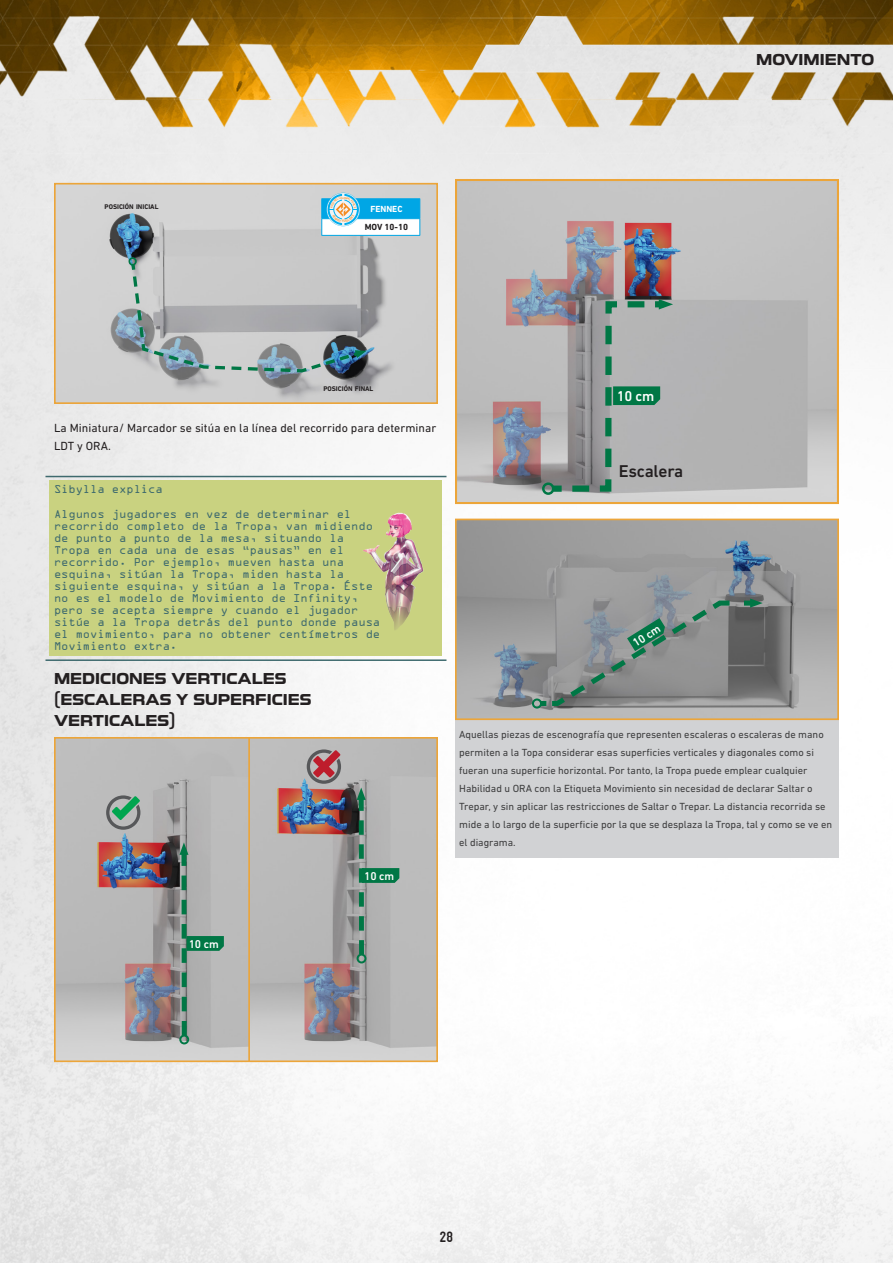
<style>
.page{position:relative;width:893px;height:1263px;background:#fff}
.page>*{position:absolute;margin:0;border:0;box-sizing:border-box;transform-origin:0 0}
.Texto_Principal{font:500 17.4px "DIN Next LT Pro";letter-spacing:-.01em;color:#231f20}
.Ladillo_2{font:700 15px/21px "Toxigenesis Rg";color:#231f20}
.t1{font:15px "Tactico";color:#231f20}
.Texto_Principal-2{font:500 14.55px "DIN Next LT Pro";color:#fff}
.Ordenador-Sibylla{font:12px/12px "OCRA Extended";color:#3e6a6e}
.Texto_Principal-3{font:12px/18px "DIN Next LT Pro";letter-spacing:.005em;color:#231f20}
.Texto_Principal-4{font:500 11.7px "DIN Next LT Pro";color:#fff}
.Texto_Principal-5{font:500 11.55px "DIN Next LT Pro";letter-spacing:-.01em;color:#fff}
.Texto_ejemplos{font:10.5px/18px "DIN Next LT Pro";color:#3e3e3f}
.Texto_Principal-6{font:700 9px "DIN Next LT Pro";letter-spacing:.005em;color:#231f20}
.Ladillo_4{font:700 9px "DIN Next LT Pro";color:#fff}
.Ladillo_4-2{font:700 6.9px "DIN Next LT Pro";color:#231f20}
</style>
<div class="page">
<img style="left:0;top:0;width:893px;height:1263px">
<div style="left:50px;top:481px;width:392px;height:175px;background:#c9d280"></div>
<hr style="left:45px;top:659px;width:401px;height:2px;background:#3e6a6e">
<hr style="left:45px;top:476px;width:401px;height:1px;background:#3e6a6e">
<img style="left:57px;top:186px;width:378px;height:215px">
<div style="left:54px;top:183px;width:384px;height:221px;border:2px solid #eca539"></div>
<svg style="left:127px;top:256px;width:240px;height:118px;background:#adb3b6"></svg>
<hr style="left:321px;top:235px;width:32px;height:1px;background:#00a6e5">
<hr style="left:353px;top:235px;width:67px;height:1px;background:#00a6e5">
<img style="left:363px;top:512px;width:61px;height:118px">
<img style="left:57px;top:740px;width:378px;height:319px">
<div style="left:54px;top:737px;width:384px;height:325px;border:2px solid #eca539"></div>
<hr style="left:248px;top:738px;width:2px;height:323px;background:#eca539">
<div style="left:179px;top:1034px;width:10px;height:10px;border:2px solid #007745;border-radius:50%"></div>
<div style="left:357px;top:953px;width:9px;height:10px;border:2px solid #007745;border-radius:50%"></div>
<svg style="left:179px;top:842px;width:45px;height:193px;background:#98a8a1"></svg>
<svg style="left:357px;top:787px;width:42px;height:167px;background:#95a69f"></svg>
<svg style="left:106px;top:795px;width:34px;height:35px"></svg>
<svg style="left:307px;top:749px;width:34px;height:35px"></svg>
<div style="left:455px;top:713px;width:384px;height:144px;background:#d1d2d4"></div>
<img style="left:458px;top:182px;width:378px;height:319px">
<div style="left:455px;top:179px;width:384px;height:325px;border:2px solid #eca539"></div>
<div style="left:542px;top:482px;width:12px;height:13px;border:2px solid #007745;border-radius:50%"></div>
<svg style="left:547px;top:298px;width:126px;height:197px;background:#9aa3a0"></svg>
<img style="left:458px;top:522px;width:378px;height:195px">
<div style="left:455px;top:519px;width:384px;height:201px;border:2px solid #eca539"></div>
<div style="left:532px;top:698px;width:10px;height:10px;border:2px solid #007745;border-radius:50%"></div>
<svg style="left:536px;top:598px;width:227px;height:110px;background:#828988"></svg>
<svg style="left:321px;top:193px;width:99px;height:42px"></svg>
<p class="Ladillo_4-2" style="left:104px;top:203px;width:56px">POSICIÓN INICIAL</p>
<p class="Ladillo_4" style="left:370px;top:204px;width:34px">FENNEC</p>
<p class="Texto_Principal-6" style="left:365px;top:222px;width:45px">MOV 10-10</p>
<p class="Ladillo_2" style="left:756px;top:49px;width:120px">MOVIMIENTO</p>
<p class="Ladillo_4-2" style="left:323px;top:385px;width:52px">POSICIÓN FINAL</p>
<p class="Texto_Principal-3" style="left:54px;top:419px;width:384px">La Miniatura/ Marcador se sitúa en la línea del recorrido para determinar<br>LDT y ORA.</p>
<p class="Ordenador-Sibylla" style="left:54px;top:483px;width:110px">Sibylla explica</p>
<p class="Ordenador-Sibylla" style="left:54px;top:507px;width:328px">Algunos jugadores en vez de determinar el recorrido completo de la Tropa, van midiendo de punto a punto de la mesa, situando la Tropa en cada una de esas “pausas” en el recorrido. Por ejemplo, mueven hasta una esquina, sitúan la Tropa, miden hasta la siguiente esquina, y sitúan a la Tropa. Éste no es el modelo de Movimiento de Infinity, pero se acepta siempre y cuando el jugador sitúe a la Tropa detrás del punto donde pausa el movimiento, para no obtener centímetros de Movimiento extra.</p>
<p class="Ladillo_2" style="left:54px;top:667px;width:259px">MEDICIONES VERTICALES (ESCALERAS Y SUPERFICIES<br>VERTICALES)</p>
<p class="Texto_Principal-5" style="left:364px;top:869px;width:32px">10 cm</p>
<p class="Texto_Principal-2" style="left:617px;top:388px;width:39px">10 cm</p>
<p class="Texto_Principal" style="left:619px;top:461px;width:66px">Escalera</p>
<p class="Texto_Principal-4" style="left:630px;top:638px;width:32px;rotate:-32deg">10 cm</p>
<p class="Texto_ejemplos" style="left:459px;top:725px;width:374px">Aquellas piezas de escenografía que representen escaleras o escaleras de mano permiten a la Topa considerar esas superficies verticales y diagonales como si fueran una superficie horizontal. Por tanto, la Tropa puede emplear cualquier Habilidad u ORA con la Etiqueta Movimiento sin necesidad de declarar Saltar o Trepar, y sin aplicar las restricciones de Saltar o Trepar. La distancia recorrida se mide a lo largo de la superficie por la que se desplaza la Tropa, tal y como se ve en el diagrama.</p>
<p class="Texto_Principal-5" style="left:189px;top:937px;width:32px">10 cm</p>
<p class="t1" style="left:440px;top:1228px;width:15px">28</p>
</div>
